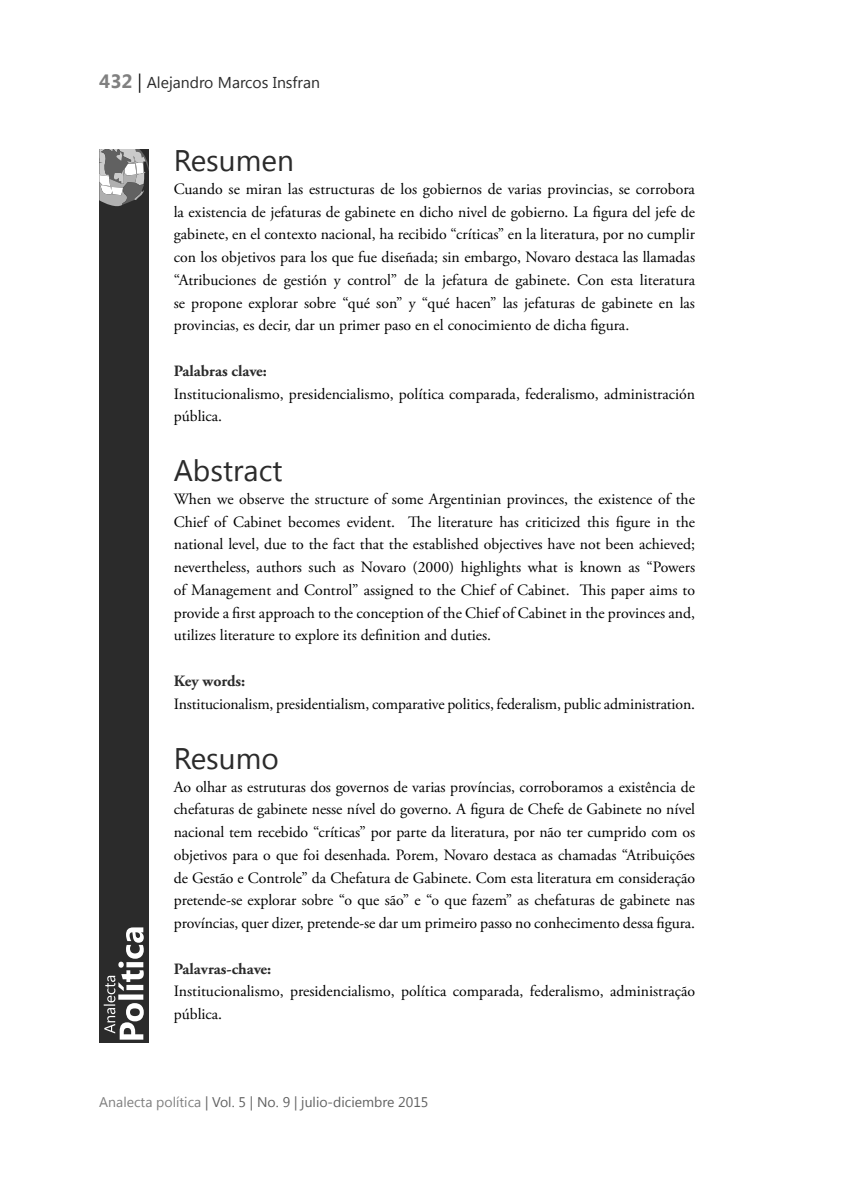
<style>
.page{position:relative;width:844px;height:1191px;background:#fff}
.page>*{position:absolute;margin:0;border:0;box-sizing:border-box;transform-origin:0 0}
.t1{font:29.75px "Segoe UI";color:#2b2b2b}
.t2{font:15.75px/22.8px "Adobe Garamond Pro";color:#000;text-align:justify}
.t3{font:700 15.75px "Adobe Garamond Pro";color:#2b2b2b}
.t4{font:15.75px "Segoe UI";color:#2b2b2b}
.t5{font:14px "Segoe UI";color:#616161}
.s1{font-weight:700;font-size:19.25px;color:#808080}
.s2{font-family:"Adobe Garamond Pro";font-size:19.25px;color:#000}
.s3{color:#808080}
</style>
<div class="page">
<div style="left:99px;top:149px;width:50px;height:893px;background:#2b2b2b"></div>
<svg style="left:104px;top:927px;width:40px;height:112px"></svg>
<svg style="left:99px;top:149px;width:50px;height:58px"></svg>
<p class="t4" style="left:99px;top:72px;width:222px"><span class="s1">432</span> <span class="s2">|</span> Alejandro Marcos Insfran</p>
<h1 class="t1" style="left:174px;top:140px;width:121px">Resumen</h1>
<p class="t2" style="left:174px;top:178px;width:523px">Cuando se miran las estructuras de los gobiernos de varias provincias, se corrobora la existencia de jefaturas de gabinete en dicho nivel de gobierno. La figura del jefe de gabinete, en el contexto nacional, ha recibido “críticas” en la literatura, por no cumplir con los objetivos para los que fue diseñada; sin embargo, Novaro destaca las llamadas “Atribuciones de gestión y control” de la jefatura de gabinete. Con esta literatura se propone explorar sobre “qué son” y “qué hacen” las jefaturas de gabinete en las provincias, es decir, dar un primer paso en el conocimiento de dicha figura.</p>
<p class="t3" style="left:174px;top:362px;width:95px">Palabras clave:</p>
<p class="t2" style="left:174px;top:383px;width:522px">Institucionalismo, presidencialismo, política comparada, federalismo, administración pública.</p>
<h1 class="t1" style="left:174px;top:450px;width:110px">Abstract</h1>
<p class="t2" style="left:174px;top:488px;width:522px">When we observe the structure of some Argentinian provinces, the existence of the Chief of Cabinet becomes evident. The literature has criticized this figure in the national level, due to the fact that the established objectives have not been achieved; nevertheless, authors such as Novaro (2000) highlights what is known as “Powers of Management and Control” assigned to the Chief of Cabinet. This paper aims to provide a first approach to the conception of the Chief of Cabinet in the provinces and, utilizes literature to explore its definition and duties.</p>
<p class="t3" style="left:174px;top:671px;width:73px">Key words:</p>
<p class="t2" style="left:174px;top:693px;width:522px">Institucionalism, presidentialism, comparative politics, federalism, public administration.</p>
<h1 class="t1" style="left:174px;top:737px;width:107px">Resumo</h1>
<p class="t2" style="left:174px;top:776px;width:522px">Ao olhar as estruturas dos governos de varias províncias, corroboramos a existência de chefaturas de gabinete nesse nível do governo. A figura de Chefe de Gabinete no nível nacional tem recebido “críticas” por parte da literatura, por não ter cumprido com os objetivos para o que foi desenhada. Porem, Novaro destaca as chamadas “Atribuições de Gestão e Controle” da Chefatura de Gabinete. Com esta literatura em consideração pretende-se explorar sobre “o que são” e “o que fazem” as chefaturas de gabinete nas províncias, quer dizer, pretende-se dar um primeiro passo no conhecimento dessa figura.</p>
<p class="t3" style="left:174px;top:959px;width:99px">Palavras-chave:</p>
<p class="t2" style="left:174px;top:980px;width:522px">Institucionalismo, presidencialismo, política comparada, federalismo, administração pública.</p>
<p class="t5" style="left:99px;top:1092px;width:330px"><span class="s3">Analecta política</span> | Vol. 5 | No. 9 | julio-diciembre 2015</p>
</div>
